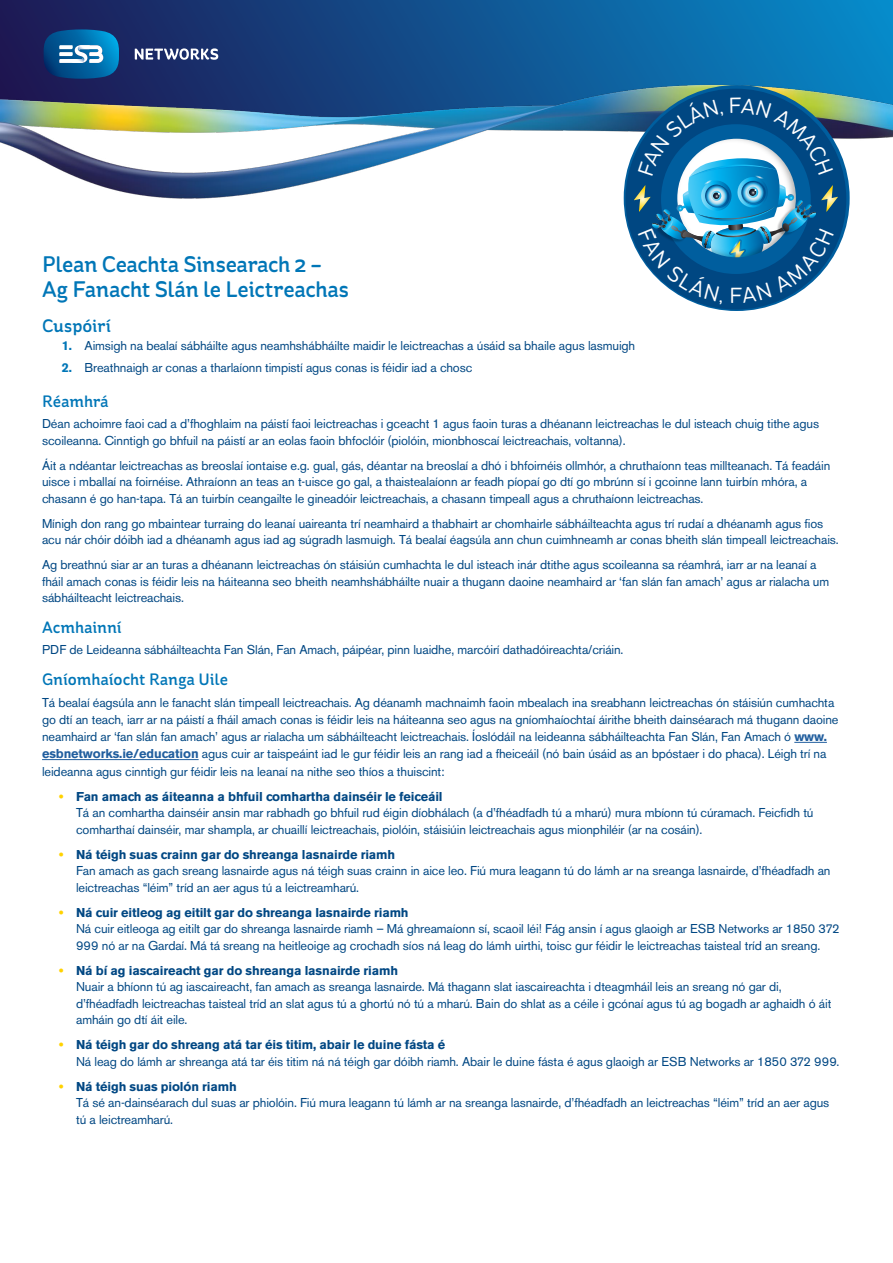
<style>
.page{position:relative;width:893px;height:1263px;background:#fff}
.page>*{position:absolute;margin:0;border:0;box-sizing:border-box;transform-origin:0 0}
.t1{font:500 22.5px/25.5px "St Ryde";letter-spacing:-.01em;color:#0076b7}
.t2{font:21.75px "St Ryde";color:#fff}
.t3{font:500 18px "St Ryde";color:#0076b7}
.t4{font:500 16.5px "St Ryde";color:#0076b7}
.t5{font:12.75px/16.5px "Akzidenz Grotesk BE";letter-spacing:-.01em;color:#004783}
.s1{font-weight:700;color:#0076b7}
.s2{font-weight:700;color:#215e9e}
.s3{font-weight:700;color:#ffd200}
.s4{font-weight:700}
</style>
<div class="page">
<svg style="left:0;top:0;width:893px;height:79px;background:#115390"></svg>
<img style="left:0;top:79px;width:893px;height:122px">
<svg style="left:625px;top:89px;width:221px;height:220px"></svg>
<svg style="left:44px;top:29px;width:75px;height:50px;background:#2471a6"></svg>
<svg style="left:135px;top:48px;width:83px;height:12px"></svg>
<hr style="left:794px;top:742px;width:33px;height:1px;background:#215e9e">
<hr style="left:42px;top:759px;width:157px;height:1px;background:#215e9e">
<svg style="left:634px;top:98px;width:204px;height:206px;background:#3279a5"></svg>
<h1 class="t1" style="left:42px;top:252px;width:309px">Plean Ceachta Sinsearach 2 –<br>Ag Fanacht Slán le Leictreachas</h1>
<h3 class="t3" style="left:42px;top:316px;width:71px">Cuspóirí</h3>
<p class="t5" style="left:62px;top:338px;width:575px"><span class="s1">1.</span> Aimsigh na bealaí sábháilte agus neamhshábháilte maidir le leictreachas a úsáid sa bhaile agus lasmuigh</p>
<p class="t5" style="left:62px;top:360px;width:412px"><span class="s1">2.</span> Breathnaigh ar conas a tharlaíonn timpistí agus conas is féidir iad a chosc</p>
<p class="t4" style="left:42px;top:392px;width:68px">Réamhrá</p>
<p class="t5" style="left:42px;top:415px;width:779px">Déan achoimre faoi cad a d’fhoghlaim na páistí faoi leictreachas i gceacht 1 agus faoin turas a dhéanann leictreachas le dul isteach chuig tithe agus scoileanna. Cinntigh go bhfuil na páistí ar an eolas faoin bhfoclóir (piolóin, mionbhoscaí leictreachais, voltanna).</p>
<p class="t5" style="left:42px;top:457px;width:790px">Áit a ndéantar leictreachas as breoslaí iontaise e.g. gual, gás, déantar na breoslaí a dhó i bhfoirnéis ollmhór, a chruthaíonn teas millteanach. Tá feadáin uisce i mballaí na foirnéise. Athraíonn an teas an t-uisce go gal, a thaistealaíonn ar feadh píopaí go dtí go mbrúnn sí i gcoinne lann tuirbín mhóra, a chasann é go han-tapa. Tá an tuirbín ceangailte le gineadóir leictreachais, a chasann timpeall agus a chruthaíonn leictreachas.</p>
<p class="t5" style="left:42px;top:515px;width:798px">Mínigh don rang go mbaintear turraing do leanaí uaireanta trí neamhaird a thabhairt ar chomhairle sábháilteachta agus trí rudaí a dhéanamh agus fios acu nár chóir dóibh iad a dhéanamh agus iad ag súgradh lasmuigh. Tá bealaí éagsúla ann chun cuimhneamh ar conas bheith slán timpeall leictreachais.</p>
<p class="t5" style="left:42px;top:556px;width:789px">Ag breathnú siar ar an turas a dhéanann leictreachas ón stáisiún cumhachta le dul isteach inár dtithe agus scoileanna sa réamhrá, iarr ar na leanaí a fháil amach conas is féidir leis na háiteanna seo bheith neamhshábháilte nuair a thugann daoine neamhaird ar ‘fan slán fan amach’ agus ar rialacha um sábháilteacht leictreachais.</p>
<p class="t4" style="left:42px;top:617px;width:81px">Acmhainní</p>
<p class="t5" style="left:42px;top:642px;width:583px">PDF de Leideanna sábháilteachta Fan Slán, Fan Amach, páipéar, pinn luaidhe, marcóirí dathadóireachta/criáin.</p>
<p class="t4" style="left:42px;top:670px;width:187px">Gníomhaíocht Ranga Uile</p>
<p class="t5" style="left:42px;top:693px;width:798px;line-height:17.2px">Tá bealaí éagsúla ann le fanacht slán timpeall leictreachais. Ag déanamh machnaimh faoin mbealach ina sreabhann leictreachas ón stáisiún cumhachta go dtí an teach, iarr ar na páistí a fháil amach conas is féidir leis na háiteanna seo agus na gníomhaíochtaí áirithe bheith dainséarach má thugann daoine neamhaird ar ‘fan slán fan amach’ agus ar rialacha um sábháilteacht leictreachais. Íoslódáil na leideanna sábháilteachta Fan Slán, Fan Amach ó <span class="s2">www. esbnetworks.ie/education</span> agus cuir ar taispeáint iad le gur féidir leis an rang iad a fheiceáil (nó bain úsáid as an bpóstaer i do phaca). Léigh trí na leideanna agus cinntigh gur féidir leis na leanaí na nithe seo thíos a thuiscint:</p>
<p class="t5" style="left:76px;top:788px;width:739px;text-indent:-17px"><span class="s3">•</span> <span class="s4">Fan amach as áiteanna a bhfuil comhartha dainséir le feiceáil<br></span>Tá an comhartha dainséir ansin mar rabhadh go bhfuil rud éigin díobhálach (a d’fhéadfadh tú a mharú) mura mbíonn tú cúramach. Feicfidh tú comharthaí dainséir, mar shampla, ar chuaillí leictreachais, piolóin, stáisiúin leictreachais agus mionphiléir (ar na cosáin).</p>
<p class="t5" style="left:76px;top:846px;width:756px;text-indent:-17px"><span class="s3">•</span> <span class="s4">Ná téigh suas crainn gar do shreanga lasnairde riamh<br></span>Fan amach as gach sreang lasnairde agus ná téigh suas crainn in aice leo. Fiú mura leagann tú do lámh ar na sreanga lasnairde, d’fhéadfadh an leictreachas “léim” tríd an aer agus tú a leictreamharú.</p>
<p class="t5" style="left:76px;top:904px;width:765px;text-indent:-17px"><span class="s3">•</span> <span class="s4">Ná cuir eitleog ag eitilt gar do shreanga lasnairde riamh<br></span>Ná cuir eitleoga ag eitilt gar do shreanga lasnairde riamh – Má ghreamaíonn sí, scaoil léi! Fág ansin í agus glaoigh ar ESB Networks ar 1850 372<br>999 nó ar na Gardaí. Má tá sreang na heitleoige ag crochadh síos ná leag do lámh uirthi, toisc gur féidir le leictreachas taisteal tríd an sreang.</p>
<p class="t5" style="left:76px;top:962px;width:757px;text-indent:-17px"><span class="s3">•</span> <span class="s4">Ná bí ag iascaireacht gar do shreanga lasnairde riamh<br></span>Nuair a bhíonn tú ag iascaireacht, fan amach as sreanga lasnairde. Má thagann slat iascaireachta i dteagmháil leis an sreang nó gar di, d’fhéadfadh leictreachas taisteal tríd an slat agus tú a ghortú nó tú a mharú. Bain do shlat as a céile i gcónaí agus tú ag bogadh ar aghaidh ó áit amháin go dtí áit eile.</p>
<p class="t5" style="left:76px;top:1036px;width:765px;text-indent:-17px"><span class="s3">•</span> <span class="s4">Ná téigh gar do shreang atá tar éis titim, abair le duine fásta é<br></span>Ná leag do lámh ar shreanga atá tar éis titim ná ná téigh gar dóibh riamh. Abair le duine fásta é agus glaoigh ar ESB Networks ar 1850 372 999.</p>
<p class="t5" style="left:76px;top:1078px;width:755px;text-indent:-17px"><span class="s3">•</span> <span class="s4">Ná téigh suas piolón riamh<br></span>Tá sé an-dainséarach dul suas ar phiolóin. Fiú mura leagann tú lámh ar na sreanga lasnairde, d’fhéadfadh an leictreachas “léim” tríd an aer agus tú a leictreamharú.</p>
<h2 class="t2" style="left:729px;top:283px;width:15px">F</h2>
</div>
